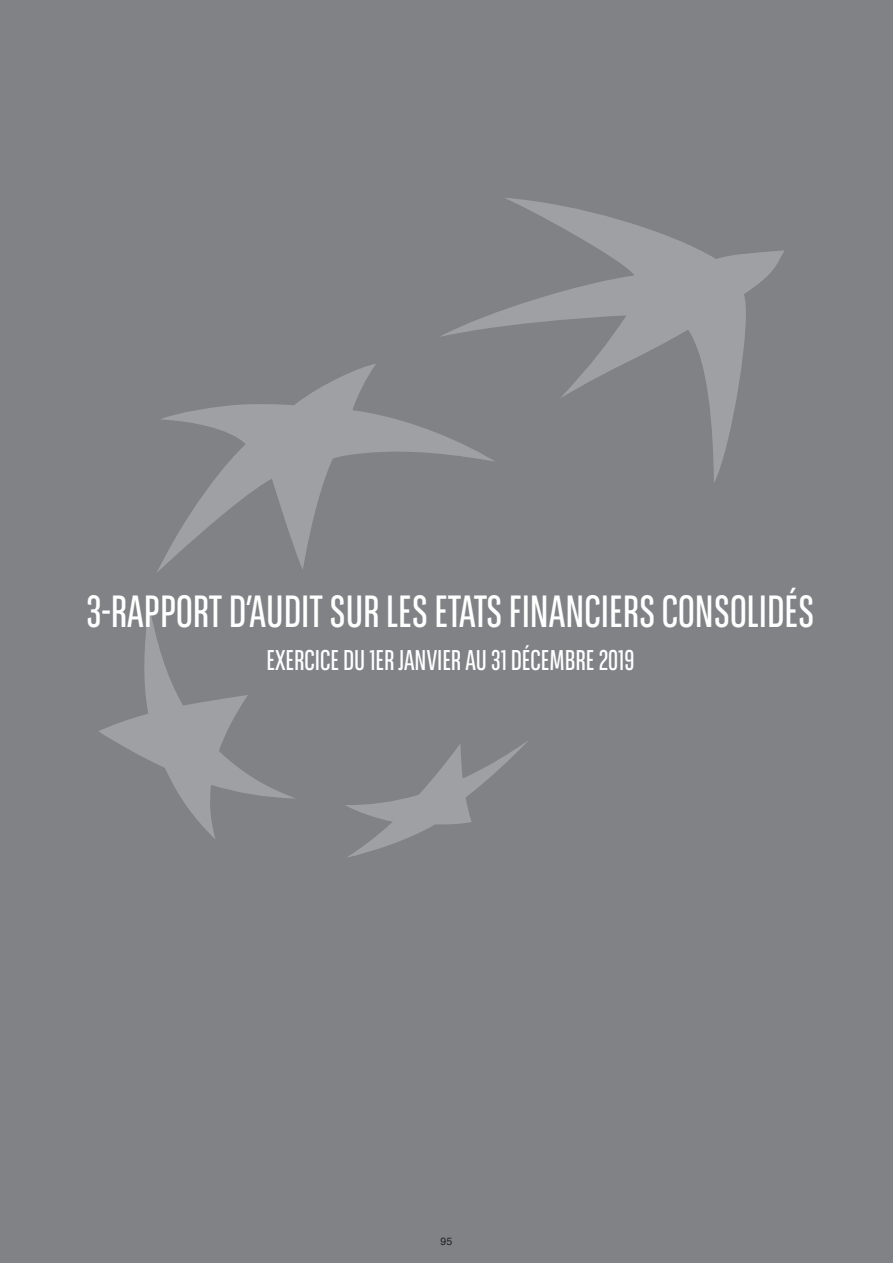
<style>
.page{position:relative;width:893px;height:1263px;background:#808285}
.page>*{position:absolute;margin:0;border:0;box-sizing:border-box;transform-origin:0 0}
.t1{font:45px "BNPP Sans Condensed";color:#fff}
.t2{font:28.5px "BNPP Sans Condensed";color:#fff}
.t3{font:10.5px "Helvetica";color:#231f20}
</style>
<div class="page">
<svg style="left:440px;top:198px;width:344px;height:284px"></svg>
<svg style="left:99px;top:605px;width:196px;height:234px"></svg>
<svg style="left:157px;top:364px;width:338px;height:208px"></svg>
<svg style="left:346px;top:741px;width:182px;height:117px"></svg>
<p class="t1" style="left:86px;top:583px;width:713px">3-RAPPORT ’DAUDITSUR LES ETATS FINANCIERS CONSOLIDE</p>
<p class="t2" style="left:266px;top:642px;width:369px">EXERCICEDU E R1 JANVIER AU ́DE31 CEMBRE2019</p>
<p class="t1" style="left:785px;top:583px;width:28px">Ś</p>
<p class="t3" style="left:441px;top:1233px;width:13px">95</p>
</div>
